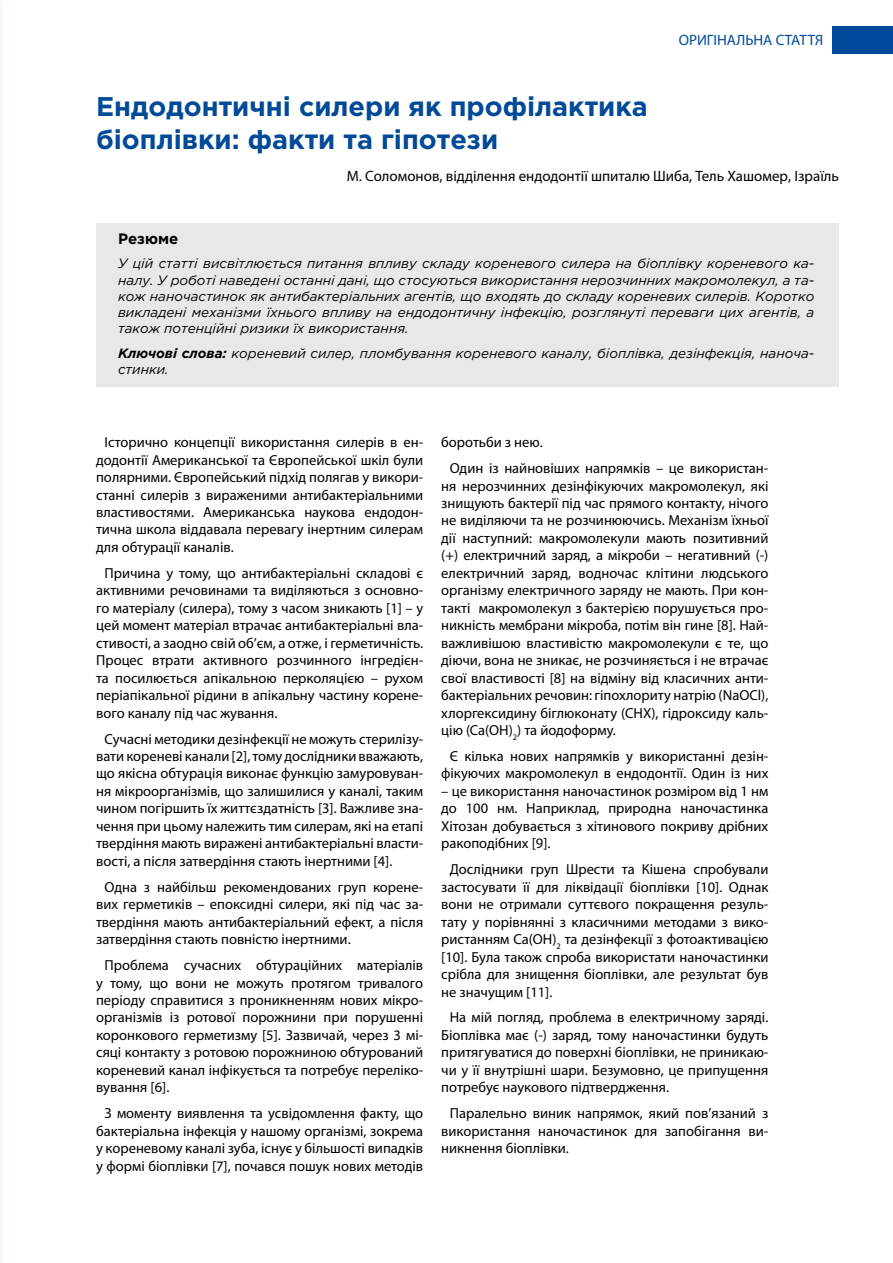
<style>
.page{position:relative;width:893px;height:1263px;background:#fff}
.page>*{position:absolute;margin:0;border:0;box-sizing:border-box;transform-origin:0 0}
.t1{font:700 27px/32.4px "Gotham Pro";color:#004a98}
.t2{font:15px "Myriad Pro";color:#000}
.t3{font:15px "Myriad Pro";color:#004a98}
.t4{font:700 15px "Gotham Pro";color:#000}
.t5{font:14.55px/17.4px "Myriad Pro";color:#000;text-align:justify}
.t6{font:italic 13.5px/16.2px "Gotham Pro";color:#000;text-align:justify}
.s1{font-weight:700}
</style>
<div class="page">
<div style="left:96px;top:223px;width:743px;height:164px;background:#e8e8e8"></div>
<div style="left:833px;top:26px;width:60px;height:28px;background:#00489a"></div>
<p class="t3" style="left:679px;top:31px;width:146px">ОРИГІНАЛЬНА СТАТТЯ</p>
<h1 class="t1" style="left:96px;top:90px;width:553px">Ендодонтичні силери як профілактика біоплівки: факти та гіпотези</h1>
<p class="t2" style="left:347px;top:167px;width:494px">М. Соломонов, відділення ендодонтії шпиталю Шиба, Тель Хашомер, Ізраїль</p>
<p class="t4" style="left:118px;top:230px;width:62px">Резюме</p>
<p class="t6" style="left:118px;top:256px;width:698px">У цій статті висвітлюється питання впливу складу кореневого силера на біоплівку кореневого ка&shy;налу. У роботі наведені останні дані, що стосуються використання нерозчинних макромолекул, а та&shy;кож наночастинок як антибактеріальних агентів, що входять до складу кореневих силерів. Коротко викладені механізми їхнього впливу на ендодонтичну інфекцію, розглянуті переваги цих агентів, а також потенційні ризики їх використання.</p>
<p class="t6" style="left:118px;top:345px;width:698px"><span class="s1">Ключові слова:</span> кореневий силер, пломбування кореневого каналу, біоплівка, дезінфекція, наноча&shy;стинки.</p>
<p class="t5" style="left:96px;top:433px;width:329px;text-indent:8px">Історично концепції використання силерів в ен&shy;додонтії Американської та Європейської шкіл були полярними. Європейський підхід полягав у викори&shy;станні силерів з вираженими антибактеріальними властивостями. Американська наукова ендодон&shy;тична школа віддавала перевагу інертним силерам для обтурації каналів.</p>
<p class="t5" style="left:96px;top:564px;width:329px;text-indent:8px">Причина у тому, що антибактеріальні складові є активними речовинами та виділяються з основно&shy;го матеріалу (силера), тому з часом зникають [1] – у цей момент матеріал втрачає антибактеріальні вла&shy;стивості, а заодно свій об’єм, а отже, і герметичність.<br>Процес втрати активного розчинного інгредієн&shy;та посилюється апікальною перколяцією – рухом періапікальної рідини в апікальну частину корене&shy;вого каналу під час жування.</p>
<p class="t5" style="left:96px;top:730px;width:329px;text-indent:8px">Сучасні методики дезінфекції не можуть стерилізу&shy;вати кореневі канали [2], тому дослідники вважають, що якісна обтурація виконає функцію замуровуван&shy;ня мікроорганізмів, що залишилися у каналі, таким чином погіршить їх життєздатність [3]. Важливе зна&shy;чення при цьому належить тим силерам, які на етапі твердіння мають виражені антибактеріальні власти&shy;вості, а після затвердіння стають інертними [4].</p>
<p class="t5" style="left:96px;top:878px;width:329px;text-indent:8px">Одна з найбільш рекомендованих груп корене&shy;вих герметиків – епоксидні силери, які під час за&shy;твердіння мають антибактеріальний ефект, а після затвердіння стають повністю інертними.</p>
<p class="t5" style="left:96px;top:956px;width:329px;text-indent:8px">Проблема сучасних обтураційних матеріалів у тому, що вони не можуть протягом тривалого періоду справитися з проникненням нових мікро&shy;організмів із ротової порожнини при порушенні коронкового герметизму [5]. Зазвичай, через 3 мі&shy;сяці контакту з ротовою порожниною обтурований кореневий канал інфікується та потребує переліко&shy;вування [6].</p>
<p class="t5" style="left:96px;top:1104px;width:329px;text-align:center">З моменту виявлення та усвідомлення факту, що бактеріальна інфекція у нашому організмі, зокрема у кореневому каналі зуба, існує у більшості випадків у формі біоплівки [7], почався пошук нових методів</p>
<p class="t5" style="left:450px;top:429px;width:320px;line-height:26px;text-indent:-8px">боротьби з нею.<br>Один із найновіших напрямків – це використан-</p>
<p class="t5" style="left:441px;top:477px;width:329px">ня нерозчинних дезінфікуючих макромолекул, які знищують бактерії під час прямого контакту, нічого не виділяючи та не розчинюючись. Механізм їхньої дії наступний: макромолекули мають позитивний (+) електричний заряд, а мікроби – негативний (-) електричний заряд, водночас клітини людського організму електричного заряду не мають. При кон&shy;такті макромолекул з бактерією порушується про&shy;никність мембрани мікроба, потім він гине [8]. Най&shy;важливішою властивістю макромолекули є те, що діючи, вона не зникає, не розчиняється і не втрачає свої властивості [8] на відміну від класичних анти&shy;бактеріальних речовин: гіпохлориту натрію (NaOCl), хлоргексидину біглюконату (CHX), гідроксиду каль&shy;цію (Ca(OH)<sub>2</sub>) та йодоформу.</p>
<p class="t5" style="left:441px;top:747px;width:329px;text-align:center">Є кілька нових напрямків у використанні дезін&shy;фікуючих макромолекул в ендодонтії. Один із них</p>
<p class="t5" style="left:441px;top:782px;width:329px">– це використання наночастинок розміром від 1 нм до 100 нм. Наприклад, природна наночастинка Хітозан добувається з хітинового покриву дрібних ракоподібних [9].</p>
<p class="t5" style="left:441px;top:860px;width:329px;text-indent:8px">Дослідники груп Шрести та Кішена спробували застосувати її для ліквідації біоплівки [10]. Однак вони не отримали суттєвого покращення резуль&shy;тату у порівнянні з класичними методами з вико&shy;ристанням Ca(OH)<sub>2</sub> та дезінфекції з фотоактивацією [10]. Була також спроба використати наночастинки срібла для знищення біоплівки, але результат був не значущим [11].</p>
<p class="t5" style="left:441px;top:1009px;width:329px;text-indent:8px">На мій погляд, проблема в електричному заряді.<br>Біоплівка має (-) заряд, тому наночастинки будуть притягуватися до поверхні біоплівки, не приникаю&shy;чи у її внутрішні шари. Безумовно, це припущення потребує наукового підтвердження.</p>
<p class="t5" style="left:441px;top:1104px;width:329px;text-indent:8px">Паралельно виник напрямок, який пов’язаний з використання наночастинок для запобігання ви&shy;никнення біоплівки.</p>
</div>
